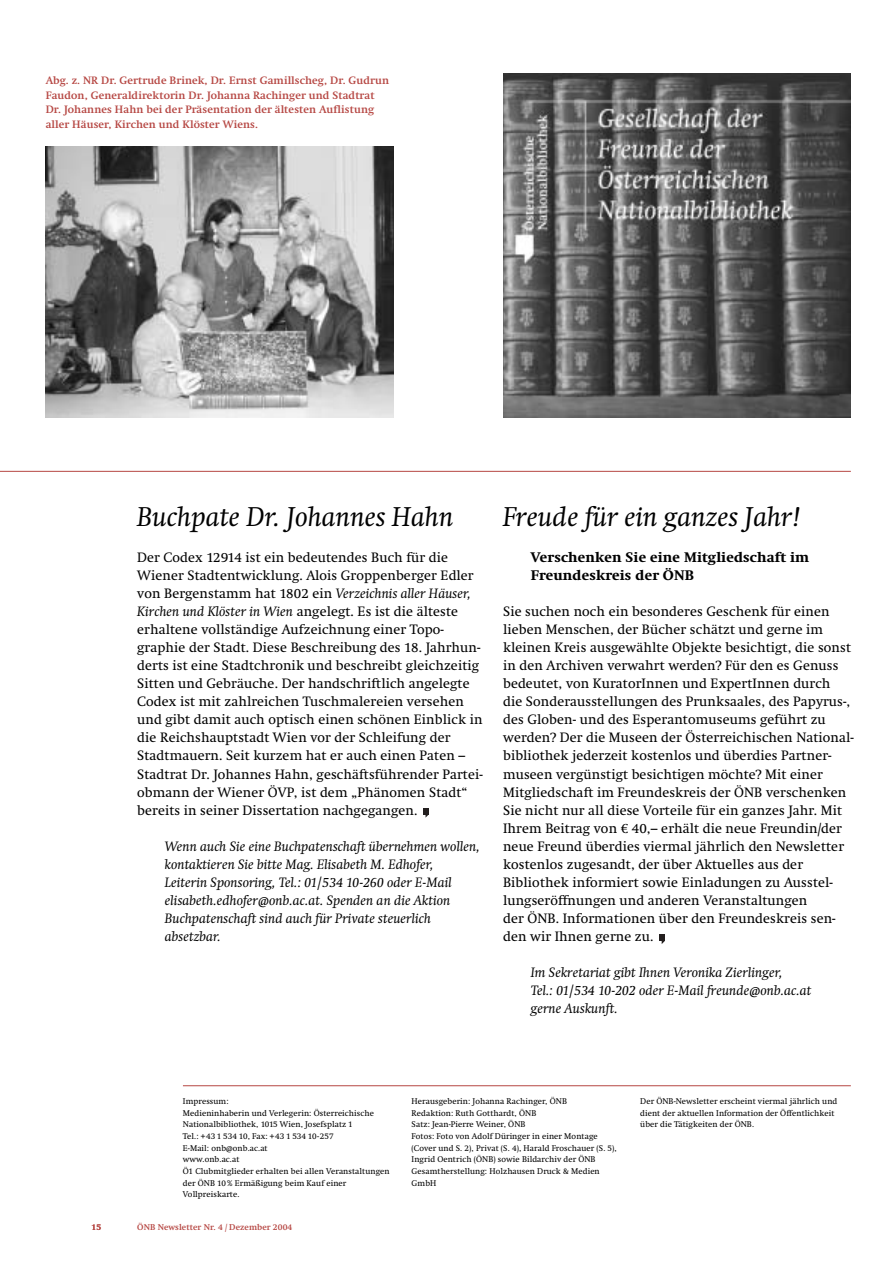
<style>
.page{position:relative;width:893px;height:1263px;background:#fff}
.page>*{position:absolute;margin:0;border:0;box-sizing:border-box;transform-origin:0 0}
.t1{font:italic 27px "Swift";letter-spacing:.01em;color:#000}
.t2{font:13.5px/18px "Swift";letter-spacing:.01em;color:#000}
.t3{font:italic 13.5px/18px "Swift";letter-spacing:.01em;color:#000}
.t4{font:800 13.5px/18px "Swift";letter-spacing:.01em;color:#000}
.t5{font:700 10.5px/14.4px "Swift";letter-spacing:.01em;color:#b64743}
.t6{font:8.25px/11.7px "Swift";letter-spacing:.01em;color:#000}
.t7{font:700 8.25px "Swift";letter-spacing:.01em;color:#b64743}
.s1{font-style:italic}
</style>
<div class="page">
<hr style="left:183px;top:1085px;width:667px;height:1px;background:#b64743">
<div style="left:422px;top:808px;width:6px;height:7px;background:#231f1f"></div>
<img style="left:46px;top:146px;width:347px;height:271px">
<img style="left:503px;top:74px;width:347px;height:343px">
<svg style="left:659px;top:935px;width:5px;height:9px"></svg>
<hr style="left:0;top:471px;width:850px;height:1px;background:#b64743">
<p class="t5" style="left:46px;top:75px;width:345px">Abg. z. NR Dr. Gertrude Brinek, Dr. Ernst Gamillscheg, Dr. Gudrun Faudon, Generaldirektorin Dr. Johanna Rachinger und Stadtrat Dr. Johannes Hahn bei der Präsentation der ältesten Auflistung aller Häuser, Kirchen und Klöster Wiens.</p>
<h1 class="t1" style="left:137px;top:506px;width:317px">Buchpate Dr. Johannes Hahn</h1>
<p class="t2" style="left:137px;top:549px;width:347px">Der Codex 12914 ist ein bedeutendes Buch für die Wiener Stadtentwicklung. Alois Groppenberger Edler von Bergenstamm hat 1802 ein <span class="s1">Verzeichnis aller Häuser, Kirchen und Klöster in Wien</span> angelegt. Es ist die älteste erhaltene vollständige Aufzeichnung einer Topo&shy;graphie der Stadt. Diese Beschreibung des 18. Jahrhun&shy;derts ist eine Stadtchronik und beschreibt gleichzeitig Sitten und Gebräuche. Der handschriftlich angelegte Codex ist mit zahlreichen Tuschmalereien versehen und gibt damit auch optisch einen schönen Einblick in die Reichshauptstadt Wien vor der Schleifung der Stadtmauern. Seit kurzem hat er auch einen Paten – Stadtrat Dr. Johannes Hahn, geschäftsführender Partei&shy;obmann der Wiener ÖVP, ist dem „Phänomen Stadt“ bereits in seiner Dissertation nachgegangen.</p>
<p class="t3" style="left:165px;top:839px;width:316px">Wenn auch Sie eine Buchpatenschaft übernehmen wollen, kontaktieren Sie bitte Mag. Elisabeth M. Edhofer,<br>Leiterin Sponsoring, Tel.: 01/534 10-260 oder E-Mail elisabeth.edhofer@onb.ac.at. Spenden an die Aktion Buchpatenschaft sind auch für Private steuerlich absetzbar.</p>
<h1 class="t1" style="left:503px;top:506px;width:300px">Freude für ein ganzes Jahr!</h1>
<p class="t4" style="left:530px;top:549px;width:280px">Verschenken Sie eine Mitgliedschaft im<br>Freundeskreis der ÖNB</p>
<p class="t2" style="left:503px;top:604px;width:352px">Sie suchen noch ein besonderes Geschenk für einen lieben Menschen, der Bücher schätzt und gerne im kleinen Kreis ausgewählte Objekte besichtigt, die sonst in den Archiven verwahrt werden? Für den es Genuss bedeutet, von KuratorInnen und ExpertInnen durch<br>die Sonderausstellungen des Prunksaales, des Papyrus-, des Globen- und des Esperantomuseums geführt zu werden? Der die Museen der Österreichischen National&shy;bibliothek jederzeit kostenlos und überdies Partner&shy;museen vergünstigt besichtigen möchte? Mit einer Mitgliedschaft im Freundeskreis der ÖNB verschenken Sie nicht nur all diese Vorteile für ein ganzes Jahr. Mit Ihrem Beitrag von € 40,– erhält die neue Freundin/der neue Freund überdies viermal jährlich den Newsletter kostenlos zugesandt, der über Aktuelles aus der Bibliothek informiert sowie Einladungen zu Ausstel&shy;lungseröffnungen und anderen Veranstaltungen<br>der ÖNB. Informationen über den Freundeskreis sen&shy;den wir Ihnen gerne zu.</p>
<p class="t3" style="left:530px;top:965px;width:282px">Im Sekretariat gibt Ihnen Veronika Zierlinger,<br>Tel.: 01/534 10-202 oder E-Mail freunde@onb.ac.at gerne Auskunft.</p>
<p class="t6" style="left:183px;top:1096px;width:208px">Impressum:<br>Medieninhaberin und Verlegerin: Österreichische Nationalbibliothek, 1015 Wien, Josefsplatz 1<br>Tel.: +43 1 534 10, Fax: +43 1 534 10-257<br>E-Mail: onb@onb.ac.at<br>www.onb.ac.at<br>Ö1 Clubmitglieder erhalten bei allen Veranstaltungen der ÖNB 10 % Ermäßigung beim Kauf einer Vollpreiskarte.</p>
<p class="t6" style="left:411px;top:1096px;width:207px">Herausgeberin: Johanna Rachinger, ÖNB<br>Redaktion: Ruth Gotthardt, ÖNB<br>Satz: Jean-Pierre Weiner, ÖNB<br>Fotos: Foto von Adolf Düringer in einer Montage (Cover und S. 2), Privat (S. 4), Harald Froschauer (S. 5), Ingrid Oentrich (ÖNB) sowie Bildarchiv der ÖNB Gesamtherstellung: Holzhausen Druck &amp; Medien GmbH</p>
<p class="t6" style="left:640px;top:1096px;width:198px">Der ÖNB-Newsletter erscheint viermal jährlich und dient der aktuellen Information der Öffentlichkeit über die Tätigkeiten der ÖNB.</p>
<p class="t7" style="left:91px;top:1224px;width:11px">15</p>
<p class="t7" style="left:137px;top:1224px;width:157px">ÖNB Newsletter Nr. 4 / Dezember 2004</p>
</div>
